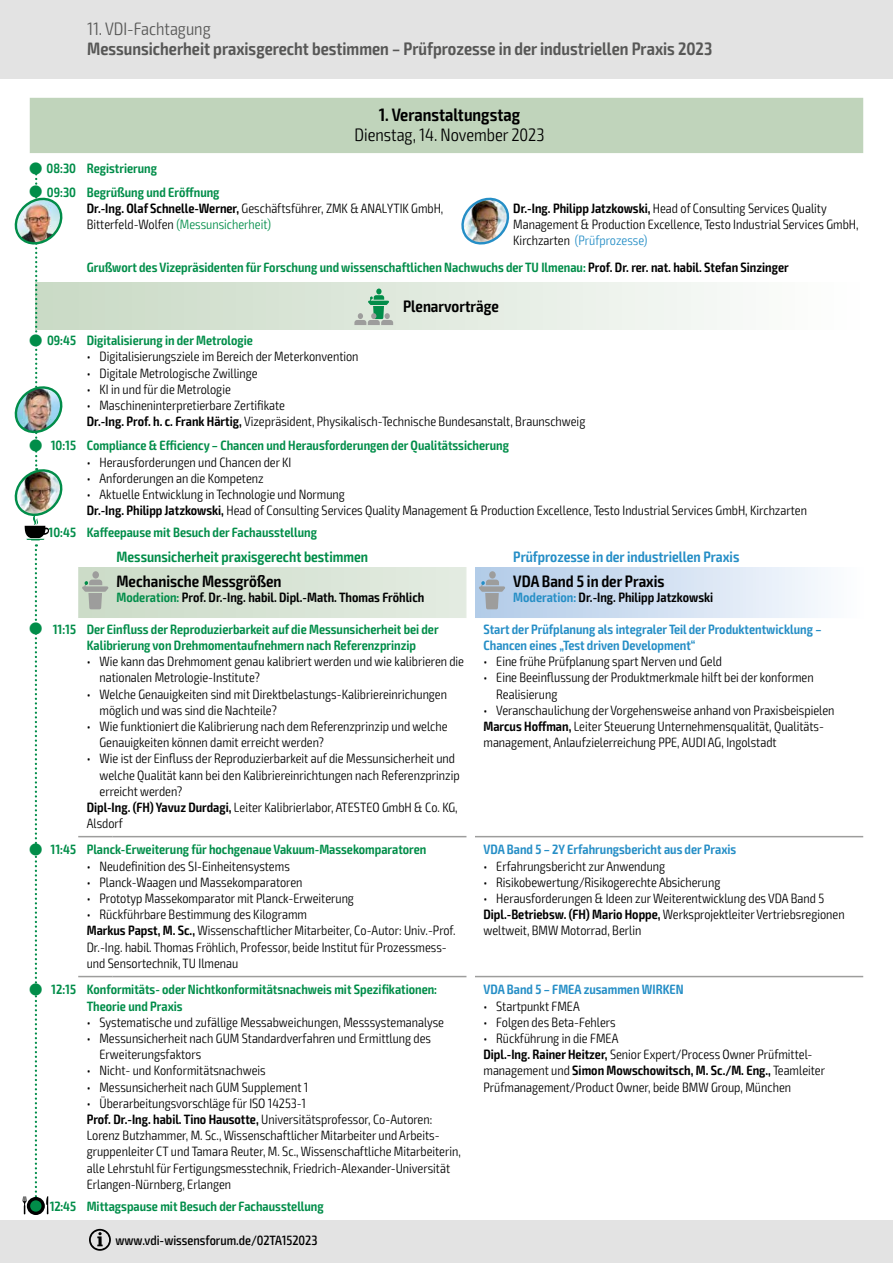
<style>
.page{position:relative;width:893px;height:1263px;background:#fff}
.page>*{position:absolute;margin:0;border:0;box-sizing:border-box;transform-origin:0 0}
.t1{font:600 condensed 18px "Exo 2";color:#575756}
.t2{font:300 condensed 18px "Exo 2";color:#000}
.t3{font:600 condensed 18px "Exo 2";color:#000}
.t4{font:300 condensed 18px "Exo 2";color:#575756}
.t5{font:600 condensed 16.5px "Exo 2";color:#000}
.t6{font:600 condensed 15px "Exo 2";color:#018d49}
.t7{font:600 condensed 15px "Exo 2";color:#258ec6}
.t8{font:300 condensed 13.5px/16.2px "Exo 2";color:#000}
.t9{font:600 condensed 13.5px/16.2px "Exo 2";color:#018d49}
.t10{font:600 condensed 13.5px/16.2px "Exo 2";color:#258ec6}
.t11{font:600 condensed 13.5px "Exo 2";color:#000}
.t12{font:500 condensed 13.5px "Exo 2";color:#000}
.s1{font-weight:600}
.s2{color:#018d49}
.s3{color:#258ec6}
.s4{color:#000}
</style>
<div class="page">
<div style="left:0;top:1220px;width:893px;height:43px;background:#e3e3e3"></div>
<div style="left:0;top:0;width:893px;height:79px;background:#e3e3e3"></div>
<svg style="left:89px;top:1229px;width:22px;height:22px"></svg>
<div style="left:30px;top:98px;width:833px;height:55px;background:#c0d4bb"></div>
<div style="left:36px;top:283px;width:827px;height:47px;background:linear-gradient(to right,#c8d9c4,#fefefe)"></div>
<hr style="left:78px;top:836px;width:34px;height:1px;background:#9d9d9c">
<hr style="left:112px;top:836px;width:354px;height:1px;background:#9d9d9c">
<hr style="left:475px;top:836px;width:34px;height:1px;background:#9d9d9c">
<hr style="left:509px;top:836px;width:354px;height:1px;background:#9d9d9c">
<hr style="left:475px;top:976px;width:34px;height:1px;background:#9d9d9c">
<hr style="left:509px;top:976px;width:354px;height:1px;background:#9d9d9c">
<hr style="left:78px;top:976px;width:34px;height:1px;background:#9d9d9c">
<hr style="left:112px;top:976px;width:354px;height:1px;background:#9d9d9c">
<svg style="left:78px;top:567px;width:388px;height:51px;background:#d5e1d3"></svg>
<svg style="left:475px;top:567px;width:346px;height:51px;background:#d0deef"></svg>
<svg style="left:354px;top:288px;width:39px;height:37px"></svg>
<img style="left:461px;top:197px;width:49px;height:48px">
<svg style="left:14px;top:168px;width:50px;height:1046px"></svg>
<h1 class="t4" style="left:87px;top:18px;width:125px">11. VDI-Fachtagung</h1>
<h1 class="t1" style="left:87px;top:38px;width:627px">Messunsicherheit praxisgerecht bestimmen – Prüfprozesse in der industriellen Praxis 2023</h1>
<h1 class="t3" style="left:379px;top:104px;width:143px">1. Veranstaltungstag</h1>
<h1 class="t2" style="left:354px;top:125px;width:191px">Dienstag, 14. November 2023</h1>
<p class="t9" style="left:47px;top:157px;width:175px;line-height:23.4px">08:30 Registrierung<br>09:30 Begrüßung und Eröffnung</p>
<p class="t8" style="left:87px;top:200px;width:358px"><span class="s1">Dr.-Ing. Olaf Schnelle-Werner,</span> Geschäftsführer, ZMK &amp; ANALYTIK GmbH,<br>Bitterfeld-Wolfen <span class="s2">(Messunsicherheit)</span></p>
<p class="t8" style="left:513px;top:200px;width:347px"><span class="s1">Dr.-Ing. Philipp Jatzkowski,</span> Head of Consulting Services Quality<br>Management &amp; Production Excellence, Testo Industrial Services GmbH,<br>Kirchzarten <span class="s3">(Prüfprozesse)</span></p>
<p class="t9" style="left:87px;top:259px;width:703px">Grußwort des Vizepräsidenten für Forschung und wissenschaftlichen Nachwuchs der TU Ilmenau: <span class="s4">Prof. Dr. rer. nat. habil. Stefan Sinzinger</span></p>
<p class="t5" style="left:403px;top:296px;width:97px">Plenarvorträge</p>
<p class="t9" style="left:47px;top:333px;width:207px">09:45 Digitalisierung in der Metrologie</p>
<p class="t8" style="left:87px;top:349px;width:273px">• Digitalisierungsziele im Bereich der Meterkonvention</p>
<p class="t8" style="left:87px;top:365px;width:172px">• Digitale Metrologische Zwillinge</p>
<p class="t8" style="left:87px;top:381px;width:146px">• KI in und für die Metrologie</p>
<p class="t8" style="left:87px;top:397px;width:500px">• Maschineninterpretierbare Zertifikate<br><span class="s1">Dr.-Ing. Prof. h. c. Frank Härtig,</span> Vizepräsident, Physikalisch-Technische Bundesanstalt, Braunschweig</p>
<p class="t9" style="left:51px;top:438px;width:460px">10:15 Compliance &amp; Efficiency – Chancen und Herausforderungen der Qualitätssicherung</p>
<p class="t8" style="left:87px;top:454px;width:206px">• Herausforderungen und Chancen der KI</p>
<p class="t8" style="left:87px;top:470px;width:178px">• Anforderungen an die Kompetenz</p>
<p class="t8" style="left:87px;top:486px;width:722px">• Aktuelle Entwicklung in Technologie und Normung<br><span class="s1">Dr.-Ing. Philipp Jatzkowski,</span> Head of Consulting Services Quality Management &amp; Production Excellence, Testo Industrial Services GmbH, Kirchzarten</p>
<p class="t9" style="left:49px;top:525px;width:270px">10:45 Kaffeepause mit Besuch der Fachausstellung</p>
<p class="t6" style="left:117px;top:547px;width:253px">Messunsicherheit praxisgerecht bestimmen</p>
<p class="t7" style="left:513px;top:547px;width:228px">Prüfprozesse in der industriellen Praxis</p>
<p class="t5" style="left:117px;top:571px;width:167px">Mechanische Messgrößen</p>
<p class="t11" style="left:117px;top:589px;width:309px"><span class="s2">Moderation:</span> Prof. Dr.-Ing. habil. Dipl.-Math. Thomas Fröhlich</p>
<p class="t5" style="left:513px;top:571px;width:153px">VDA Band 5 in der Praxis</p>
<p class="t11" style="left:513px;top:589px;width:201px"><span class="s3">Moderation:</span> Dr.-Ing. Philipp Jatzkowski</p>
<p class="t9" style="left:87px;top:621px;width:353px;text-indent:-34px">11:15 Der Einfluss der Reproduzierbarkeit auf die Messunsicherheit bei der<br>Kalibrierung von Drehmomentaufnehmern nach Referenzprinzip</p>
<p class="t8" style="left:99px;top:653px;width:366px;text-indent:-13px">• Wie kann das Drehmoment genau kalibriert werden und wie kalibrieren die nationalen Metrologie-Institute?</p>
<p class="t8" style="left:99px;top:686px;width:349px;text-indent:-13px">• Welche Genauigkeiten sind mit Direktbelastungs-Kalibriereinrichungen möglich und was sind die Nachteile?</p>
<p class="t8" style="left:99px;top:718px;width:350px;text-indent:-13px">• Wie funktioniert die Kalibrierung nach dem Referenzprinzip und welche<br>Genauigkeiten können damit erreicht werden?</p>
<p class="t8" style="left:87px;top:751px;width:370px">• Wie ist der Einfluss der Reproduzierbarkeit auf die Messunsicherheit und</p>
<p class="t8" style="left:99px;top:767px;width:362px">welche Qualität kann bei den Kalibriereinrichtungen nach Referenzprinzip</p>
<p class="t8" style="left:99px;top:783px;width:84px">erreicht werden?</p>
<p class="t8" style="left:87px;top:799px;width:373px"><span class="s1">Dipl-Ing. (FH) Yavuz Durdagi,</span> Leiter Kalibrierlabor, ATESTEO GmbH &amp; Co. KG,</p>
<p class="t8" style="left:87px;top:815px;width:38px">Alsdorf</p>
<p class="t9" style="left:51px;top:842px;width:377px">11:45 Planck-Erweiterung für hochgenaue Vakuum-Massekomparatoren</p>
<p class="t8" style="left:87px;top:858px;width:205px">• Neudefinition des SI-Einheitensystems</p>
<p class="t8" style="left:87px;top:874px;width:217px">• Planck-Waagen und Massekomparatoren</p>
<p class="t8" style="left:87px;top:890px;width:269px">• Prototyp Massekomparator mit Planck-Erweiterung</p>
<p class="t8" style="left:87px;top:907px;width:370px">• Rückführbare Bestimmung des Kilogramm<br><span class="s1">Markus Papst, M. Sc.,</span> Wissenschaftlicher Mitarbeiter, Co-Autor: Univ.-Prof.<br>Dr.-Ing. habil. Thomas Fröhlich, Professor, beide Institut für Prozessmess&shy;und Sensortechnik, TU Ilmenau</p>
<p class="t9" style="left:87px;top:982px;width:352px;text-indent:-35px">12:15 Konformitäts- oder Nichtkonformitätsnachweis mit Spezifikationen:<br>Theorie und Praxis</p>
<p class="t8" style="left:87px;top:1014px;width:359px">• Systematische und zufällige Messabweichungen, Messsystemanalyse</p>
<p class="t8" style="left:99px;top:1030px;width:333px;text-indent:-13px">• Messunsicherheit nach GUM Standardverfahren und Ermittlung des<br>Erweiterungsfaktors</p>
<p class="t8" style="left:87px;top:1063px;width:180px">• Nicht- und Konformitätsnachweis</p>
<p class="t8" style="left:87px;top:1079px;width:223px">• Messunsicherheit nach GUM Supplement 1</p>
<p class="t8" style="left:87px;top:1095px;width:376px">• Überarbeitungsvorschläge für ISO 14253-1<br><span class="s1">Prof. Dr.-Ing. habil. Tino Hausotte,</span> Universitätsprofessor, Co-Autoren:<br>Lorenz Butzhammer, M. Sc., Wissenschaftlicher Mitarbeiter und Arbeits&shy;gruppenleiter CT und Tamara Reuter, M. Sc., Wissenschaftliche Mitarbeiterin, alle Lehrstuhl für Fertigungsmesstechnik, Friedrich-Alexander-Universität Erlangen-Nürnberg, Erlangen</p>
<p class="t9" style="left:50px;top:1198px;width:276px">12:45 Mittagspause mit Besuch der Fachausstellung</p>
<p class="t12" style="left:115px;top:1232px;width:204px">www.vdi-wissensforum.de/02TA152023</p>
<p class="t10" style="left:483px;top:621px;width:339px">Start der Prüfplanung als integraler Teil der Produktentwicklung –<br>Chancen eines „Test driven Development“</p>
<p class="t8" style="left:483px;top:653px;width:240px">• Eine frühe Prüfplanung spart Nerven und Geld</p>
<p class="t8" style="left:496px;top:670px;width:319px;text-indent:-13px">• Eine Beeinflussung der Produktmerkmale hilft bei der konformen<br>Realisierung</p>
<p class="t8" style="left:483px;top:702px;width:353px">• Veranschaulichung der Vorgehensweise anhand von Praxisbeispielen<br><span class="s1">Marcus Hoffman,</span> Leiter Steuerung Unternehmensqualität, Qualitäts&shy;management, Anlaufzielerreichung PPE, AUDI AG, Ingolstadt</p>
<p class="t10" style="left:483px;top:842px;width:254px">VDA Band 5 – 2Y Erfahrungsbericht aus der Praxis</p>
<p class="t8" style="left:483px;top:858px;width:183px">• Erfahrungsbericht zur Anwendung</p>
<p class="t8" style="left:483px;top:874px;width:238px">• Risikobewertung/Risikogerechte Absicherung</p>
<p class="t8" style="left:483px;top:890px;width:363px">• Herausforderungen &amp; Ideen zur Weiterentwicklung des VDA Band 5<br><span class="s1">Dipl.-Betriebsw. (FH) Mario Hoppe,</span> Werksprojektleiter Vertriebsregionen weltweit, BMW Motorrad, Berlin</p>
<p class="t10" style="left:483px;top:982px;width:202px">VDA Band 5 – FMEA zusammen WIRKEN</p>
<p class="t8" style="left:483px;top:998px;width:98px">• Startpunkt FMEA</p>
<p class="t8" style="left:483px;top:1014px;width:134px">• Folgen des Beta-Fehlers</p>
<p class="t8" style="left:483px;top:1030px;width:343px">• Rückführung in die FMEA<br><span class="s1">Dipl.-Ing. Rainer Heitzer,</span> Senior Expert/Process Owner Prüfmittel&shy;management und <span class="s1">Simon Mowschowitsch, M. Sc./M. Eng.,</span> Teamleiter Prüfmanagement/Product Owner, beide BMW Group, München</p>
</div>
